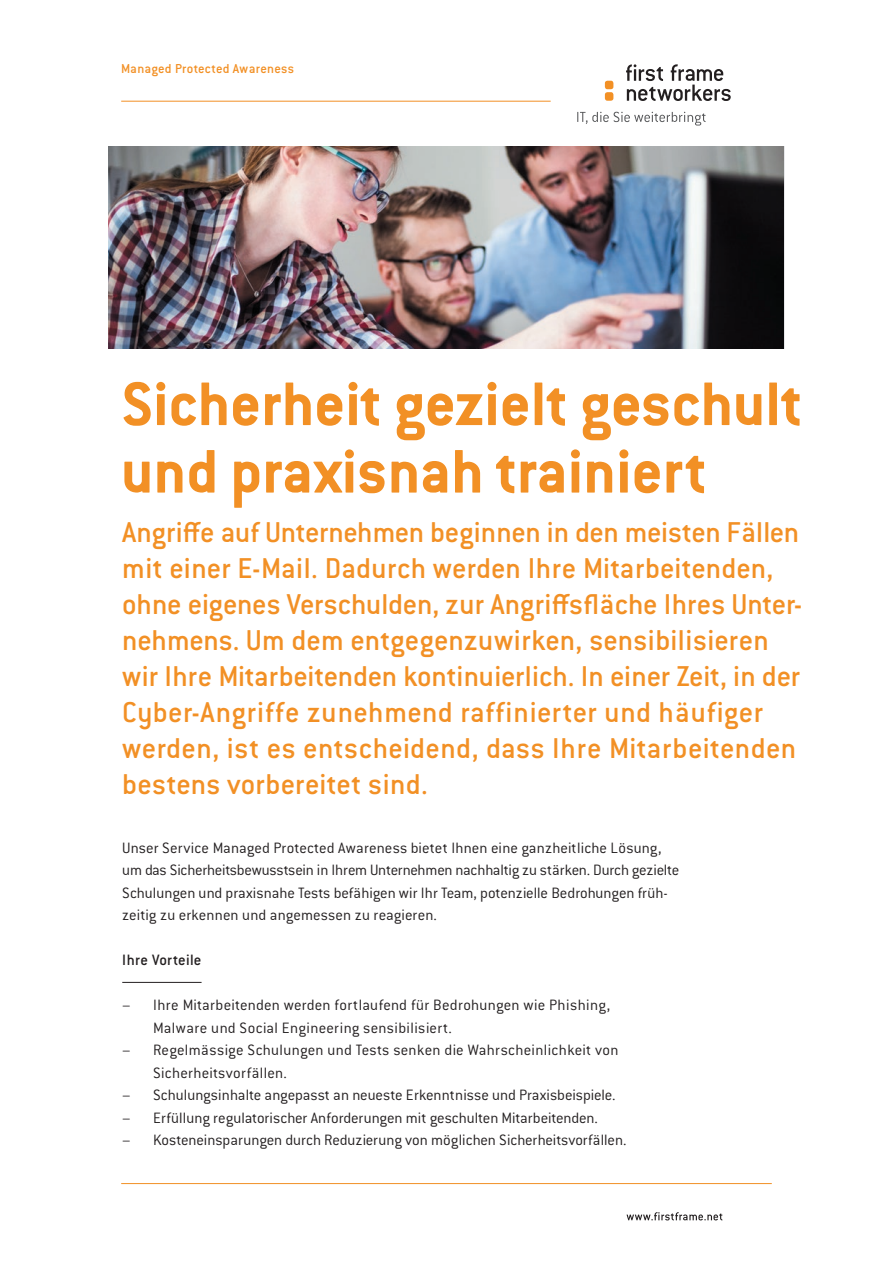
<style>
.page{position:relative;width:893px;height:1263px;background:#fff}
.page>*{position:absolute;margin:0;border:0;box-sizing:border-box;transform-origin:0 0}
.t1{font:700 67.5px/67.5px "Conduit ITC Std";color:#f29025}
.t2{font:500 31.5px/36px "Conduit ITC Std";letter-spacing:.005em;color:#f29025}
.t3{font:300 16.5px/22.5px "Conduit ITC Std";letter-spacing:.005em;color:#231f20}
.t4{font:500 16.5px "Conduit ITC Std";letter-spacing:.02em;color:#231f20}
.t5{font:500 14.25px "Conduit ITC Std";letter-spacing:.015em;color:#f29025}
</style>
<div class="page">
<svg style="left:627px;top:1212px;width:95px;height:8px"></svg>
<img style="left:108px;top:146px;width:675px;height:203px">
<hr style="left:121px;top:1183px;width:651px;height:1px;background:#f29025">
<hr style="left:121px;top:101px;width:430px;height:1px;background:#f29025">
<svg style="left:626px;top:64px;width:105px;height:37px"></svg>
<div style="left:605px;top:92px;width:8px;height:9px;background:#f29025;border-radius:3px"></div>
<div style="left:605px;top:81px;width:8px;height:8px;background:#f29025;border-radius:3px"></div>
<svg style="left:577px;top:112px;width:129px;height:14px"></svg>
<hr style="left:122px;top:982px;width:80px;height:1px;background:#231f20">
<p class="t5" style="left:121px;top:60px;width:174px">Managed Protected Awareness</p>
<h1 class="t1" style="left:121px;top:368px;width:683px">Sicherheit gezielt geschult und praxisnah trainiert</h1>
<p class="t2" style="left:122px;top:513px;width:682px">Angriffe auf Unternehmen beginnen in den meisten Fällen mit einer E-Mail. Dadurch werden Ihre Mitarbeitenden, ohne eigenes Verschulden, zur Angriffsfläche Ihres Unter&shy;nehmens. Um dem entgegenzuwirken, sensibilisieren wir Ihre Mitarbeitenden kontinuierlich. In einer Zeit, in der Cyber-Angriffe zunehmend raffinierter und häufiger werden, ist es entscheidend, dass Ihre Mitarbeitenden bestens vorbereitet sind.</p>
<p class="t3" style="left:122px;top:836px;width:558px">Unser Service Managed Protected Awareness bietet Ihnen eine ganzheitliche Lösung, um das Sicherheitsbewusstsein in Ihrem Unternehmen nachhaltig zu stärken. Durch gezielte Schulungen und praxisnahe Tests befähigen wir Ihr Team, potenzielle Bedrohungen früh&shy;zeitig zu erkennen und angemessen zu reagieren.</p>
<p class="t4" style="left:122px;top:950px;width:81px">Ihre Vorteile</p>
<p class="t3" style="left:122px;top:993px;width:10px">−</p>
<p class="t3" style="left:153px;top:993px;width:459px">Ihre Mitarbeitenden werden fortlaufend für Bedrohungen wie Phishing,<br>Malware und Social Engineering sensibilisiert.</p>
<p class="t3" style="left:122px;top:1038px;width:10px">−</p>
<p class="t3" style="left:153px;top:1038px;width:467px">Regelmässige Schulungen und Tests senken die Wahrscheinlichkeit von<br>Sicherheitsvorfällen.</p>
<p class="t3" style="left:122px;top:1083px;width:10px">−</p>
<p class="t3" style="left:153px;top:1083px;width:464px">Schulungsinhalte angepasst an neueste Erkenntnisse und Praxisbeispiele.</p>
<p class="t3" style="left:122px;top:1106px;width:10px">−</p>
<p class="t3" style="left:153px;top:1106px;width:446px">Erfüllung regulatorischer Anforderungen mit geschulten Mitarbeitenden.</p>
<p class="t3" style="left:122px;top:1128px;width:10px">−</p>
<p class="t3" style="left:153px;top:1128px;width:475px">Kosteneinsparungen durch Reduzierung von möglichen Sicherheitsvorfällen.</p>
</div>
